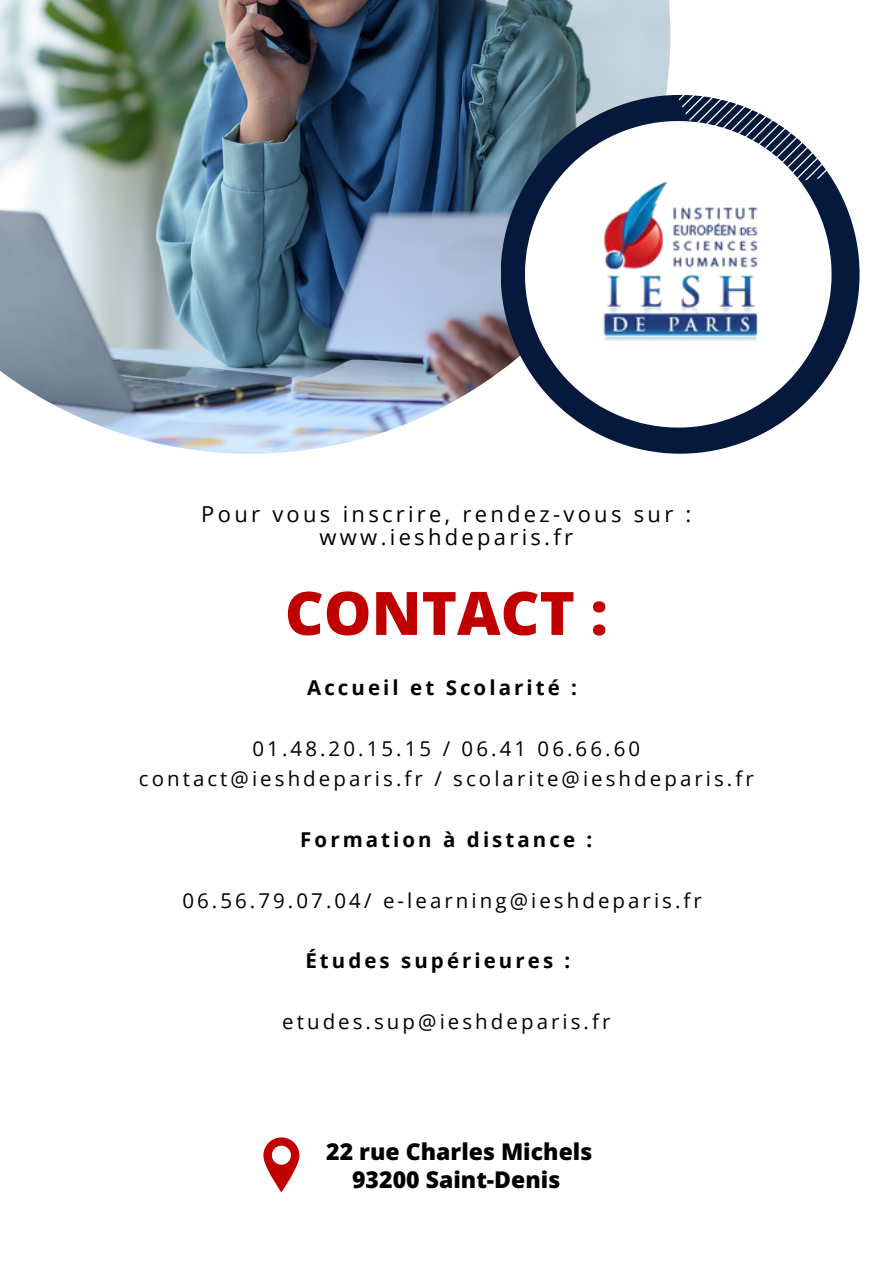
<style>
.page{position:relative;width:893px;height:1264px;background:#fff}
.page>*{position:absolute;margin:0;border:0;box-sizing:border-box;transform-origin:0 0}
.t1{font:800 60px "Open Sans";color:#c00000}
.t2{font:800 22.95px/28px "Open Sans";color:#000;text-align:center}
.t3{font:21.9px "Open Sans";letter-spacing:.15em;color:#000}
.t4{font:20.4px "Open Sans";letter-spacing:.15em;color:#000}
.t5{font:700 20.4px "Open Sans";letter-spacing:.15em;color:#000}
</style>
<div class="page">
<img style="left:0;top:0;width:670px;height:453px">
<svg style="left:500px;top:95px;width:359px;height:358px"></svg>
<svg style="left:670px;top:21px;width:189px;height:159px"></svg>
<svg style="left:525px;top:121px;width:306px;height:306px"></svg>
<img style="left:603px;top:180px;width:154px;height:160px">
<svg style="left:263px;top:1137px;width:36px;height:55px"></svg>
<p class="t3" style="left:201px;top:499px;width:491px">Pour vous inscrire, rendez-vous sur :</p>
<p class="t3" style="left:319px;top:521px;width:255px">www.ieshdeparis.fr</p>
<p class="t1" style="left:285px;top:571px;width:324px">CONTACT :</p>
<p class="t5" style="left:307px;top:673px;width:271px">Accueil et Scolarité :</p>
<p class="t4" style="left:252px;top:734px;width:389px">01.48.20.15.15 / 06.41 06.66.60</p>
<p class="t4" style="left:139px;top:764px;width:616px">contact@ieshdeparis.fr / scolarite@ieshdeparis.fr</p>
<p class="t5" style="left:300px;top:825px;width:293px">Formation à distance :</p>
<p class="t4" style="left:182px;top:885px;width:521px">06.56.79.07.04/ e-learning@ieshdeparis.fr</p>
<p class="t5" style="left:305px;top:946px;width:266px">Études supérieures :</p>
<p class="t4" style="left:282px;top:1007px;width:330px">etudes.sup@ieshdeparis.fr</p>
<p class="t2" style="left:326px;top:1136px;width:267px">22 rue Charles Michels<br>93200 Saint-Denis</p>
</div>
